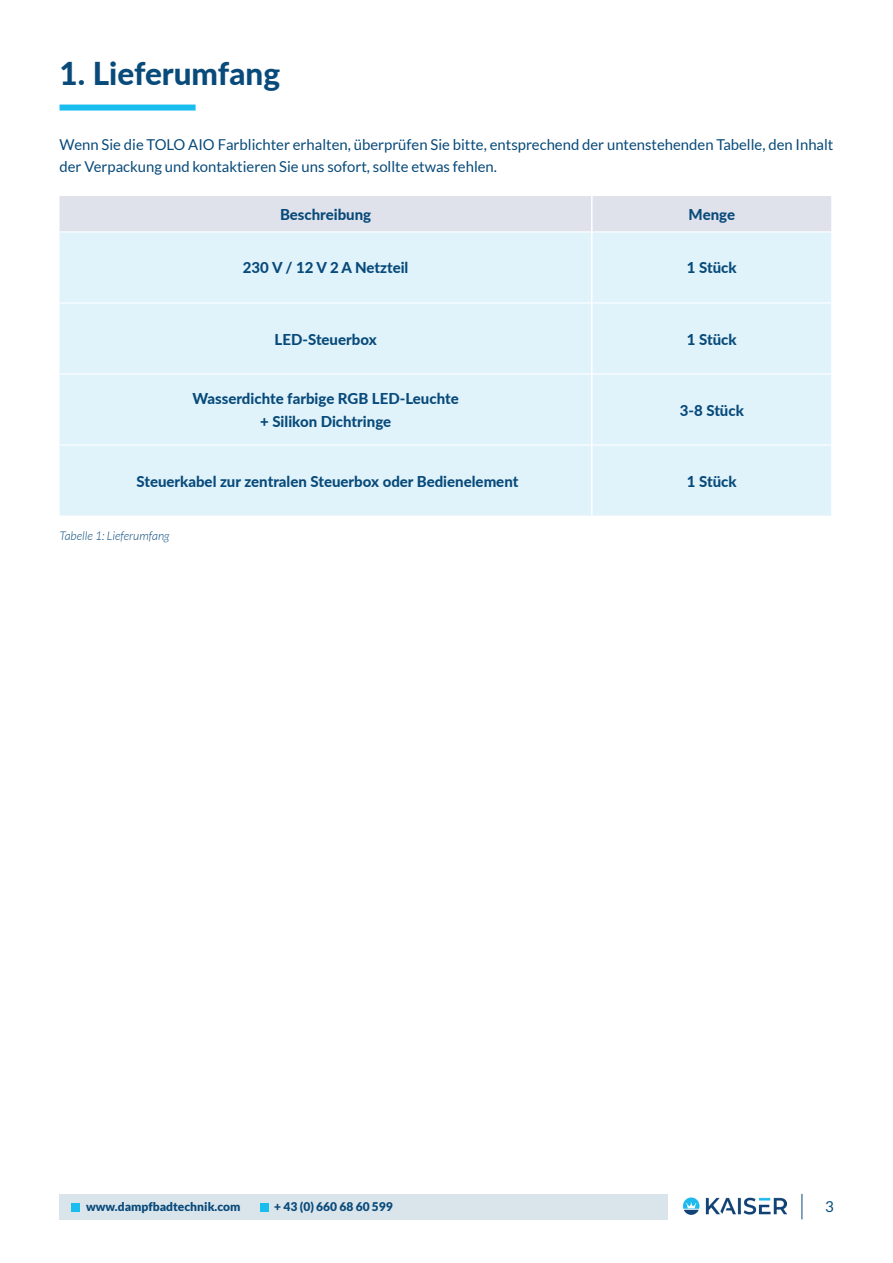
<style>
.page{position:relative;width:893px;height:1263px;background:#fff}
.page>*{position:absolute;margin:0;border:0;box-sizing:border-box;transform-origin:0 0}
.t1{font:800 31.5px "Lato";color:#084a7a}
.Fließtext{font:800 15px/22.5px "Lato";color:#084a7a;text-align:center}
.Fließtext-2{font:15px/22.5px "Lato";color:#084a7a}
.t2{font:900 12px "Lato";color:#084a7a}
.t3{font:italic 300 12px "Lato";color:#084a7a}
</style>
<div class="page">
<div style="left:60px;top:1194px;width:654px;height:25px;background:#dae4eb"></div>
<div style="left:668px;top:1183px;width:132px;height:45px;background:#fff"></div>
<img style="left:684px;top:1197px;width:103px;height:17px">
<div style="left:71px;top:1204px;width:8px;height:8px;background:#1abeee"></div>
<div style="left:260px;top:1204px;width:9px;height:8px;background:#1abeee"></div>
<svg style="left:801px;top:1194px;width:1px;height:25px"></svg>
<div style="left:60px;top:105px;width:136px;height:6px;background:#1abeee"></div>
<div style="left:60px;top:196px;width:771px;height:35px;background:#e0e2eb"></div>
<div style="left:60px;top:232px;width:771px;height:283px;background:#e0f3fb"></div>
<hr style="left:60px;top:302px;width:531px;height:1px;background:#fff">
<hr style="left:592px;top:302px;width:239px;height:1px;background:#fff">
<hr style="left:60px;top:373px;width:531px;height:2px;background:#fff">
<hr style="left:592px;top:373px;width:239px;height:2px;background:#fff">
<hr style="left:60px;top:444px;width:531px;height:2px;background:#fff">
<hr style="left:592px;top:444px;width:239px;height:2px;background:#fff">
<hr style="left:591px;top:196px;width:1px;height:36px;background:#fff">
<hr style="left:591px;top:232px;width:1px;height:71px;background:#fff">
<hr style="left:591px;top:303px;width:1px;height:71px;background:#fff">
<hr style="left:591px;top:374px;width:1px;height:71px;background:#fff">
<hr style="left:591px;top:445px;width:1px;height:70px;background:#fff">
<p class="t1" style="left:60px;top:50px;width:222px">1. Lieferumfang</p>
<p class="Fließtext-2" style="left:60px;top:133px;width:775px">Wenn Sie die TOLO AIO Farblichter erhalten, überprüfen Sie bitte, entsprechend der untenstehenden Tabelle, den Inhalt der Verpackung und kontaktieren Sie uns sofort, sollte etwas fehlen.</p>
<p class="Fließtext" style="left:280px;top:202px;width:93px">Beschreibung</p>
<p class="Fließtext" style="left:689px;top:202px;width:48px">Menge</p>
<p class="Fließtext" style="left:243px;top:256px;width:167px">230 V / 12 V 2 A Netzteil</p>
<p class="Fließtext" style="left:687px;top:256px;width:51px">1 Stück</p>
<p class="Fließtext" style="left:275px;top:327px;width:104px">LED-Steuerbox</p>
<p class="Fließtext" style="left:687px;top:327px;width:51px">1 Stück</p>
<p class="Fließtext" style="left:193px;top:387px;width:268px">Wasserdichte farbige RGB LED-Leuchte + Silikon Dichtringe</p>
<p class="Fließtext" style="left:680px;top:398px;width:66px">3-8 Stück</p>
<p class="Fließtext" style="left:136px;top:469px;width:383px">Steuerkabel zur zentralen Steuerbox oder Bedienelement</p>
<p class="Fließtext" style="left:687px;top:469px;width:51px">1 Stück</p>
<p class="t3" style="left:60px;top:530px;width:111px">Tabelle 1: Lieferumfang</p>
<p class="t2" style="left:86px;top:1200px;width:156px">www.dampfbadtechnik.com</p>
<p class="t2" style="left:274px;top:1200px;width:120px">+ 43 (0) 660 68 60 599</p>
<p class="Fließtext-2" style="left:825px;top:1195px;width:10px">3</p>
</div>
